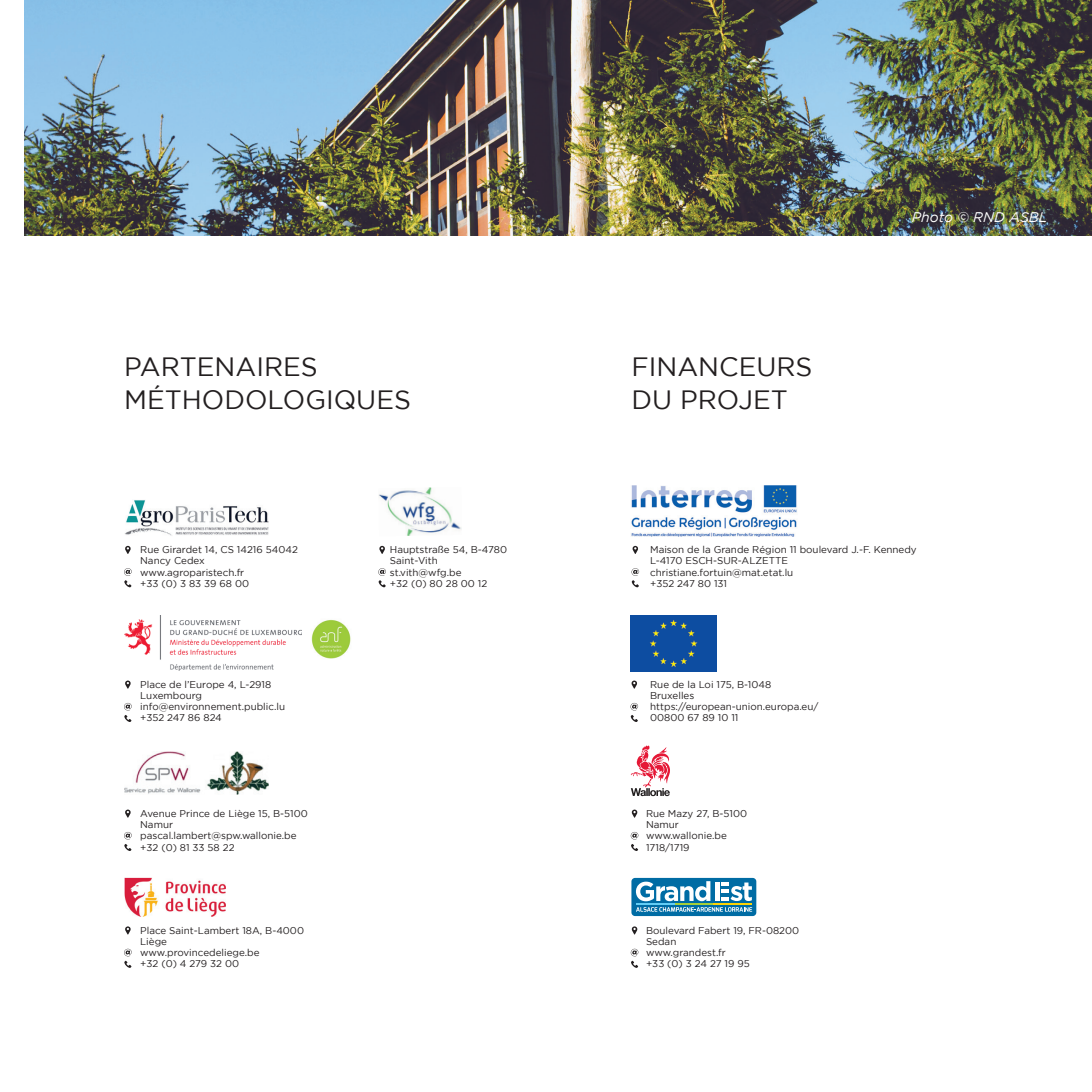
<style>
.page{position:relative;width:1092px;height:1092px;background:#fff}
.page>*{position:absolute;margin:0;border:0;box-sizing:border-box;transform-origin:0 0}
.t1{font:26.43px/33.1px "Gotham";color:#231f20}
.t2{font:italic 14px "Gotham";color:#fff}
.t3{font:9.8px/11.2px "Gotham";color:#231f20}
</style>
<div class="page">
<img style="left:25px;top:0;width:1066px;height:236px">
<svg style="left:379px;top:546px;width:6px;height:8px"></svg>
<svg style="left:632px;top:546px;width:6px;height:8px"></svg>
<svg style="left:125px;top:546px;width:6px;height:8px"></svg>
<svg style="left:125px;top:926px;width:6px;height:8px"></svg>
<svg style="left:631px;top:926px;width:6px;height:8px"></svg>
<svg style="left:125px;top:680px;width:6px;height:8px"></svg>
<svg style="left:631px;top:680px;width:6px;height:8px"></svg>
<svg style="left:125px;top:809px;width:6px;height:8px"></svg>
<svg style="left:631px;top:809px;width:6px;height:8px"></svg>
<svg style="left:378px;top:568px;width:8px;height:19px"></svg>
<svg style="left:631px;top:568px;width:8px;height:19px"></svg>
<svg style="left:124px;top:568px;width:8px;height:19px"></svg>
<svg style="left:124px;top:948px;width:8px;height:20px"></svg>
<svg style="left:630px;top:948px;width:8px;height:20px"></svg>
<svg style="left:124px;top:702px;width:8px;height:20px"></svg>
<svg style="left:630px;top:702px;width:8px;height:20px"></svg>
<svg style="left:124px;top:832px;width:8px;height:19px"></svg>
<svg style="left:630px;top:831px;width:8px;height:20px"></svg>
<img style="left:125px;top:500px;width:144px;height:36px">
<img style="left:124px;top:615px;width:178px;height:56px">
<img style="left:311px;top:619px;width:40px;height:40px">
<img style="left:124px;top:751px;width:145px;height:43px">
<img style="left:124px;top:877px;width:102px;height:39px">
<img style="left:378px;top:487px;width:84px;height:49px">
<img style="left:630px;top:615px;width:86px;height:56px">
<svg style="left:630px;top:745px;width:40px;height:51px"></svg>
<img style="left:631px;top:485px;width:166px;height:51px">
<svg style="left:631px;top:877px;width:125px;height:39px;background:#2380a9"></svg>
<svg style="left:636px;top:907px;width:116px;height:4px"></svg>
<svg style="left:636px;top:881px;width:74px;height:20px"></svg>
<svg style="left:721px;top:881px;width:30px;height:20px"></svg>
<hr style="left:715px;top:881px;width:4px;height:19px;background:#fff">
<hr style="left:635px;top:903px;width:39px;height:1px;background:#62cdf5">
<hr style="left:674px;top:903px;width:39px;height:1px;background:#a6ce39">
<hr style="left:713px;top:903px;width:39px;height:1px;background:#fed304">
<h1 class="t1" style="left:124px;top:349px;width:288px">PARTENAIRES<br>MÉTHODOLOGIQUES</h1>
<h1 class="t1" style="left:631px;top:349px;width:182px">FINANCEURS<br>DU PROJET</h1>
<h2 class="t2" style="left:911px;top:209px;width:137px">Photo © RND ASBL</h2>
<p class="t3" style="left:140px;top:544px;width:159px">Rue Girardet 14, CS 14216 54042<br>Nancy Cedex www.agroparistech.fr<br>+33 (0) 3 83 39 68 00</p>
<p class="t3" style="left:390px;top:544px;width:119px">Hauptstraße 54, B-4780<br>Saint-Vith st.vith@wfg.be<br>+32 (0) 80 28 00 12</p>
<p class="t3" style="left:650px;top:544px;width:268px">Maison de la Grande Région 11 boulevard J.-F. Kennedy<br>L-4170 ESCH-SUR-ALZETTE christiane.fortuin@mat.etat.lu<br>+352 247 80 131</p>
<p class="t3" style="left:140px;top:678px;width:146px">Place de l’Europe 4, L-2918<br>Luxembourg info@environnement.public.lu +352 247 86 824</p>
<p class="t3" style="left:650px;top:678px;width:170px">Rue de la Loi 175, B-1048<br>Bruxelles https://european-union.europa.eu/<br>00800 67 89 10 11</p>
<p class="t3" style="left:140px;top:807px;width:169px">Avenue Prince de Liège 15, B-5100<br>Namur pascal.lambert@spw.wallonie.be +32 (0) 81 33 58 22</p>
<p class="t3" style="left:646px;top:807px;width:103px">Rue Mazy 27, B-5100<br>Namur www.wallonie.be<br>1718/1719</p>
<p class="t3" style="left:140px;top:924px;width:165px">Place Saint-Lambert 18A, B-4000<br>Liège<br>www.provincedeliege.be<br>+32 (0) 4 279 32 00</p>
<p class="t3" style="left:646px;top:924px;width:155px">Boulevard Fabert 19, FR-08200<br>Sedan<br>www.grandest.fr<br>+33 (0) 3 24 27 19 95</p>
</div>
